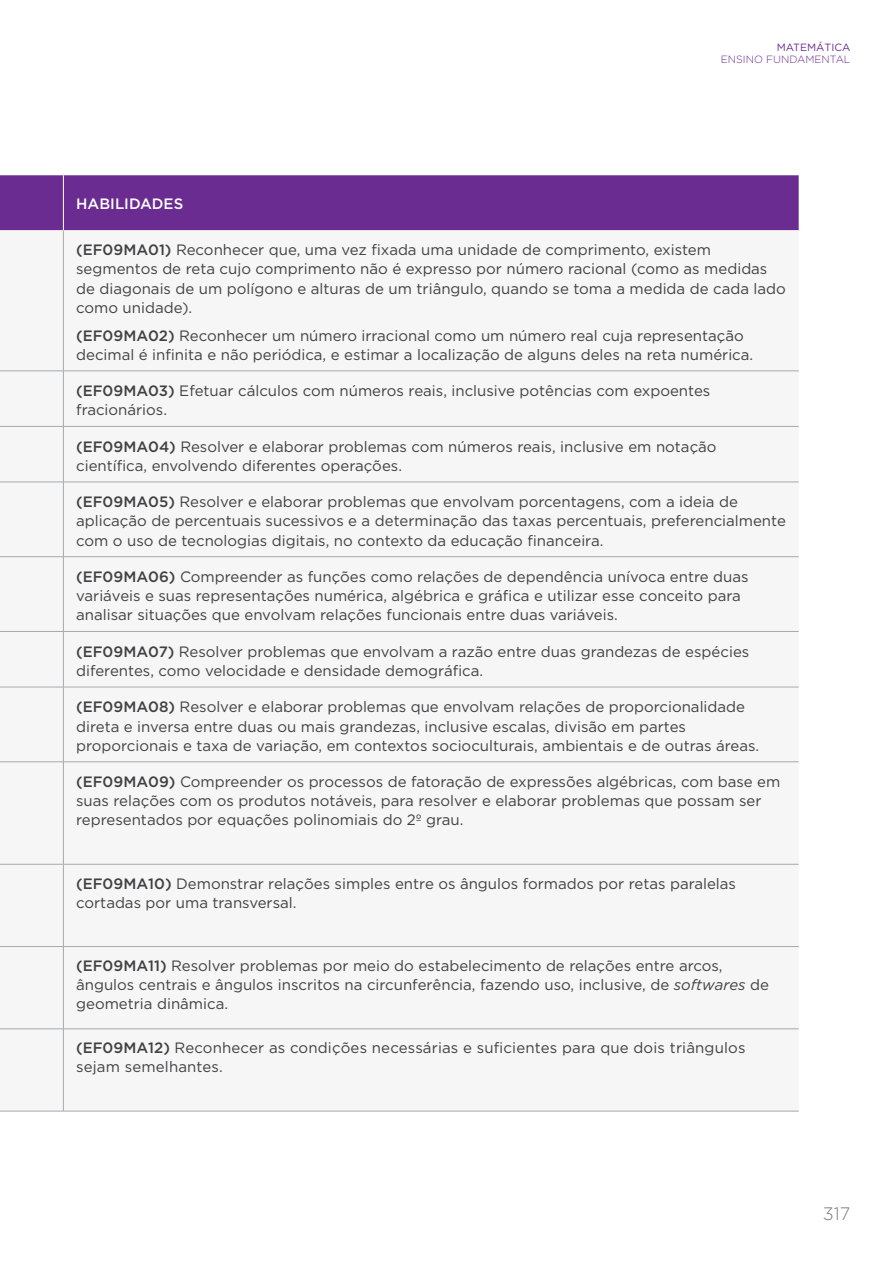
<style>
.page{position:relative;width:893px;height:1263px;background:#fff}
.page>*{position:absolute;margin:0;border:0;box-sizing:border-box;transform-origin:0 0}
.t1{font:300 18px "Gotham";color:#77787b}
.t2{font:15px/19.2px "Gotham";color:#414042}
.t3{font:500 15px "Gotham";color:#fff}
.t4{font:300 10.5px "Gotham";color:#6a2c91}
.t5{font:10.5px "Gotham";color:#6a2c91}
.s1{font-weight:500}
.s2{font-style:italic}
</style>
<div class="page">
<div style="left:0;top:175px;width:799px;height:55px;background:#6a2c91"></div>
<div style="left:0;top:230px;width:799px;height:881px;background:#f6f6f6"></div>
<hr style="left:63px;top:230px;width:1px;height:141px;background:#a7a9ac">
<hr style="left:0;top:371px;width:63px;height:1px;background:#a7a9ac">
<hr style="left:63px;top:371px;width:736px;height:1px;background:#a7a9ac">
<hr style="left:63px;top:371px;width:1px;height:55px;background:#a7a9ac">
<hr style="left:0;top:426px;width:63px;height:1px;background:#a7a9ac">
<hr style="left:63px;top:426px;width:736px;height:1px;background:#a7a9ac">
<hr style="left:63px;top:427px;width:1px;height:55px;background:#a7a9ac">
<hr style="left:0;top:482px;width:63px;height:1px;background:#a7a9ac">
<hr style="left:63px;top:482px;width:736px;height:1px;background:#a7a9ac">
<hr style="left:63px;top:482px;width:1px;height:74px;background:#a7a9ac">
<hr style="left:0;top:556px;width:63px;height:1px;background:#a7a9ac">
<hr style="left:63px;top:556px;width:736px;height:1px;background:#a7a9ac">
<hr style="left:63px;top:557px;width:1px;height:74px;background:#a7a9ac">
<hr style="left:0;top:631px;width:63px;height:1px;background:#a7a9ac">
<hr style="left:63px;top:631px;width:736px;height:1px;background:#a7a9ac">
<hr style="left:63px;top:632px;width:1px;height:55px;background:#a7a9ac">
<hr style="left:0;top:687px;width:63px;height:1px;background:#a7a9ac">
<hr style="left:63px;top:687px;width:736px;height:1px;background:#a7a9ac">
<hr style="left:63px;top:687px;width:1px;height:75px;background:#a7a9ac">
<hr style="left:0;top:761px;width:63px;height:1px;background:#a7a9ac">
<hr style="left:63px;top:761px;width:736px;height:1px;background:#a7a9ac">
<hr style="left:63px;top:762px;width:1px;height:102px;background:#a7a9ac">
<hr style="left:0;top:864px;width:63px;height:1px;background:#a7a9ac">
<hr style="left:63px;top:864px;width:736px;height:1px;background:#a7a9ac">
<hr style="left:63px;top:864px;width:1px;height:82px;background:#a7a9ac">
<hr style="left:0;top:946px;width:63px;height:1px;background:#a7a9ac">
<hr style="left:63px;top:946px;width:736px;height:1px;background:#a7a9ac">
<hr style="left:63px;top:947px;width:1px;height:82px;background:#a7a9ac">
<hr style="left:0;top:1028px;width:63px;height:1px;background:#a7a9ac">
<hr style="left:63px;top:1028px;width:736px;height:1px;background:#a7a9ac">
<hr style="left:63px;top:1029px;width:1px;height:82px;background:#a7a9ac">
<hr style="left:0;top:1111px;width:63px;height:1px;background:#a7a9ac">
<hr style="left:63px;top:1111px;width:736px;height:1px;background:#a7a9ac">
<hr style="left:63px;top:175px;width:1px;height:55px;background:#fff">
<p class="t5" style="left:777px;top:42px;width:75px">MATEMÁTICA</p>
<p class="t4" style="left:721px;top:54px;width:131px">ENSINO FUNDAMENTAL</p>
<p class="t3" style="left:76px;top:195px;width:109px">HABILIDADES</p>
<p class="t2" style="left:76px;top:240px;width:711px"><span class="s1">(EF09MA01)</span> Reconhecer que, uma vez fixada uma unidade de comprimento, existem segmentos de reta cujo comprimento não é expresso por número racional (como as medidas de diagonais de um polígono e alturas de um triângulo, quando se toma a medida de cada lado como unidade).</p>
<p class="t2" style="left:76px;top:325px;width:678px"><span class="s1">(EF09MA02)</span> Reconhecer um número irracional como um número real cuja representação decimal é infinita e não periódica, e estimar a localização de alguns deles na reta numérica.</p>
<p class="t2" style="left:76px;top:381px;width:636px"><span class="s1">(EF09MA03)</span> Efetuar cálculos com números reais, inclusive potências com expoentes fracionários.</p>
<p class="t2" style="left:76px;top:436px;width:642px"><span class="s1">(EF09MA04)</span> Resolver e elaborar problemas com números reais, inclusive em notação científica, envolvendo diferentes operações.</p>
<p class="t2" style="left:76px;top:492px;width:711px"><span class="s1">(EF09MA05)</span> Resolver e elaborar problemas que envolvam porcentagens, com a ideia de aplicação de percentuais sucessivos e a determinação das taxas percentuais, preferencialmente com o uso de tecnologias digitais, no contexto da educação financeira.</p>
<p class="t2" style="left:76px;top:567px;width:674px"><span class="s1">(EF09MA06)</span> Compreender as funções como relações de dependência unívoca entre duas variáveis e suas representações numérica, algébrica e gráfica e utilizar esse conceito para analisar situações que envolvam relações funcionais entre duas variáveis.</p>
<p class="t2" style="left:76px;top:642px;width:675px"><span class="s1">(EF09MA07)</span> Resolver problemas que envolvam a razão entre duas grandezas de espécies diferentes, como velocidade e densidade demográfica.</p>
<p class="t2" style="left:76px;top:697px;width:685px"><span class="s1">(EF09MA08)</span> Resolver e elaborar problemas que envolvam relações de proporcionalidade direta e inversa entre duas ou mais grandezas, inclusive escalas, divisão em partes proporcionais e taxa de variação, em contextos socioculturais, ambientais e de outras áreas.</p>
<p class="t2" style="left:76px;top:772px;width:706px"><span class="s1">(EF09MA09)</span> Compreender os processos de fatoração de expressões algébricas, com base em suas relações com os produtos notáveis, para resolver e elaborar problemas que possam ser representados por equações polinomiais do 2º grau.</p>
<p class="t2" style="left:76px;top:873px;width:661px"><span class="s1">(EF09MA10)</span> Demonstrar relações simples entre os ângulos formados por retas paralelas cortadas por uma transversal.</p>
<p class="t2" style="left:76px;top:956px;width:694px"><span class="s1">(EF09MA11)</span> Resolver problemas por meio do estabelecimento de relações entre arcos, ângulos centrais e ângulos inscritos na circunferência, fazendo uso, inclusive, de <span class="s2">softwares</span> de geometria dinâmica.</p>
<p class="t2" style="left:76px;top:1038px;width:671px"><span class="s1">(EF09MA12)</span> Reconhecer as condições necessárias e suficientes para que dois triângulos sejam semelhantes.</p>
<p class="t1" style="left:823px;top:1203px;width:29px">317</p>
</div>
